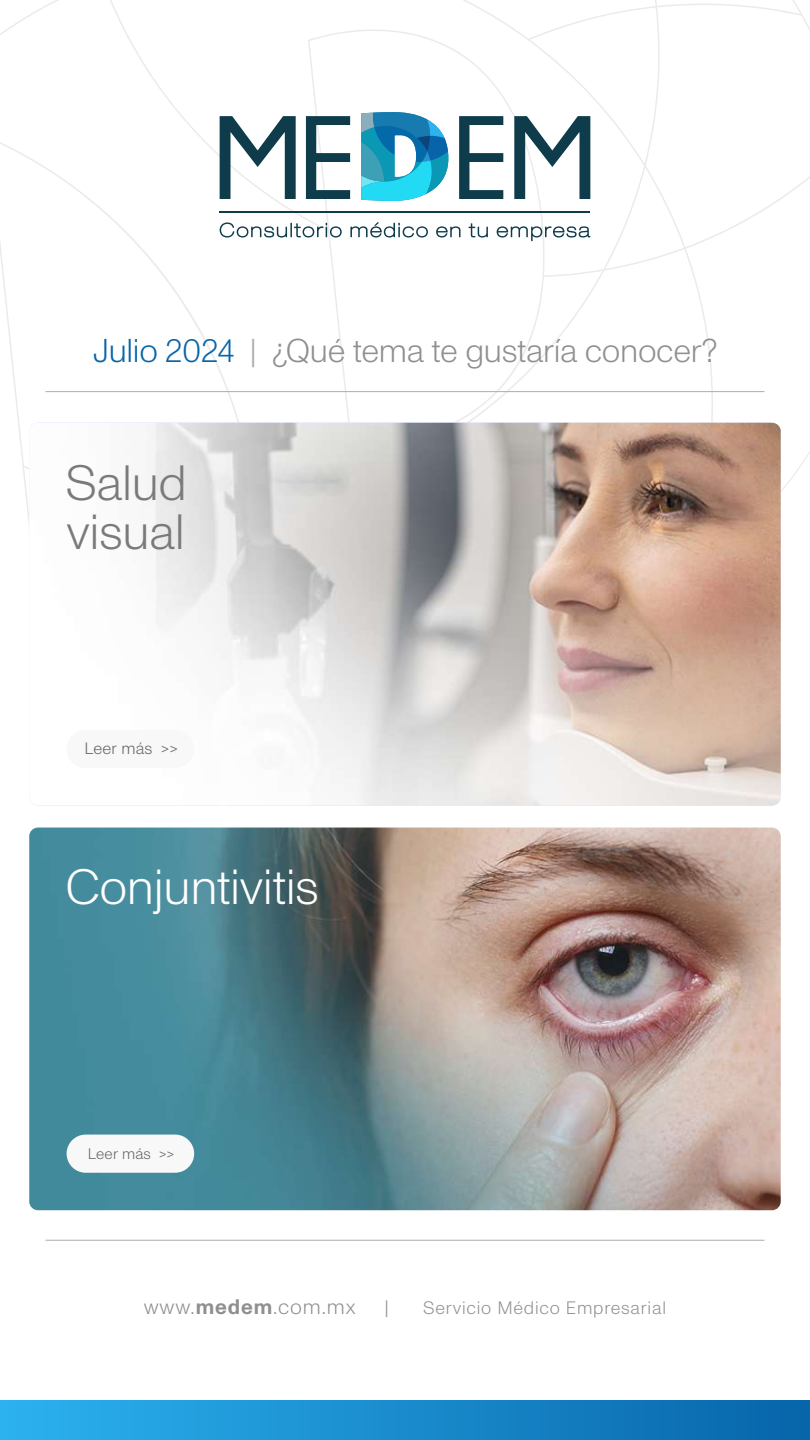
<style>
.page{position:relative;width:810px;height:1440px;background:#fff}
.page>*{position:absolute;margin:0;border:0;box-sizing:border-box;transform-origin:0 0}
.t1{font:300 49.5px "ABC Monument Grotesk";letter-spacing:-.01em;color:#fff}
.t2{font:300 49.5px/49.5px "ABC Monument Grotesk";letter-spacing:-.01em;color:#7a7a7a}
.t3{font:300 33px "ABC Monument Grotesk";letter-spacing:-.01em;color:#8f8f8f}
.t4{font:300 21px "ABC Monument Grotesk";letter-spacing:.045em;color:#8f8f8f}
.t5{font:300 19.5px "ABC Monument Grotesk";color:#8f8f8f}
.t6{font:300 18px "ABC Monument Grotesk";letter-spacing:.045em;color:#8f8f8f}
.t7{font:300 16.5px "ABC Monument Grotesk";letter-spacing:.01em;color:#636363}
.t8{font:300 15.3px "ABC Monument Grotesk";letter-spacing:.01em;color:#636363}
.s1{color:#0764a9}
.s2{color:#adadad}
.s3{font-weight:700}
</style>
<div class="page">
<svg style="left:0;top:0;width:810px;height:523px"></svg>
<div style="left:0;top:1401px;width:810px;height:39px;background:linear-gradient(to right,#2cb2ef,#0765aa)"></div>
<hr style="left:45px;top:391px;width:720px;height:1px;background:#adadad">
<hr style="left:45px;top:1240px;width:720px;height:1px;background:#adadad">
<img style="left:29px;top:423px;width:752px;height:382px">
<div style="left:67px;top:730px;width:127px;height:38px;background:#f8f8f8;border-radius:19px"></div>
<img style="left:29px;top:828px;width:752px;height:382px">
<div style="left:67px;top:1135px;width:127px;height:38px;background:#f8f8f8;border-radius:19px"></div>
<svg style="left:220px;top:222px;width:370px;height:19px"></svg>
<hr style="left:220px;top:211px;width:370px;height:2px;background:#0e3c4b">
<svg style="left:220px;top:112px;width:370px;height:89px"></svg>
<p class="t3" style="left:93px;top:332px;width:626px"><span class="s1">Julio 2024</span> <span class="s2">|</span> ¿Qué tema te gustaría conocer?</p>
<h1 class="t2" style="left:66px;top:457px;width:123px">Salud visual</h1>
<p class="t7" style="left:84px;top:739px;width:95px">Leer más &gt;&gt;</p>
<h1 class="t1" style="left:66px;top:859px;width:255px">Conjuntivitis</h1>
<p class="t8" style="left:88px;top:1144px;width:88px">Leer más &gt;&gt;</p>
<p class="t4" style="left:144px;top:1295px;width:213px">www.<span class="s3">medem</span>.com.mx</p>
<p class="t5" style="left:385px;top:1296px;width:6px">|</p>
<p class="t6" style="left:423px;top:1298px;width:244px">Servicio Médico Empresarial</p>
</div>
